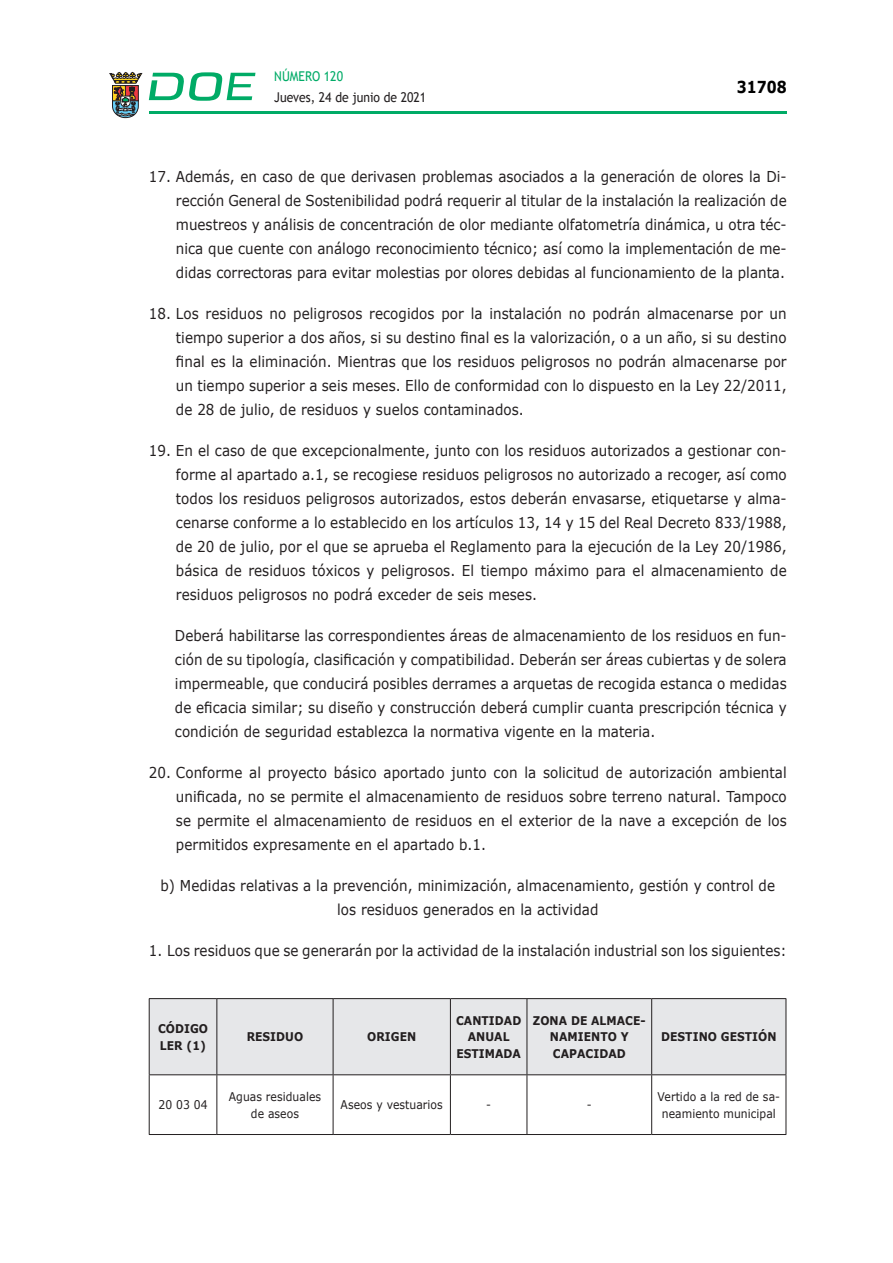
<style>
.page{position:relative;width:893px;height:1263px;background:#fff}
.page>*{position:absolute;margin:0;border:0;box-sizing:border-box;transform-origin:0 0}
.t1{font:700 16.5px "Verdana";color:#000;scale:.85 1}
.CUERPO_DE_TEXTO{font:15px/24px "Verdana";letter-spacing:.005em;color:#231f20;text-align:justify;scale:.9 1}
.t2{font:13.5px "Trebuchet MS";color:#231f20;scale:.9 1}
.t3{font:13.5px "Trebuchet MS";color:#00ab67;scale:.9 1}
.CUERPO_DE_TEXTO-2{font:700 12px/16.5px "Verdana";letter-spacing:.005em;color:#231f20;text-align:center;scale:.9 1}
.CUERPO_DE_TEXTO-3{font:12px/16.5px "Verdana";letter-spacing:.005em;color:#231f20;text-align:center;scale:.9 1}
</style>
<div class="page">
<hr style="left:149px;top:111px;width:638px;height:3px;background:#00ab66">
<svg style="left:109px;top:72px;width:33px;height:46px"></svg>
<svg style="left:149px;top:72px;width:106px;height:29px"></svg>
<div style="left:150px;top:999px;width:636px;height:75px;background:#e6e7e9"></div>
<hr style="left:149px;top:998px;width:68px;height:1px;background:#231f20">
<hr style="left:149px;top:999px;width:1px;height:75px;background:#231f20">
<hr style="left:217px;top:998px;width:116px;height:1px;background:#231f20">
<hr style="left:216px;top:999px;width:1px;height:75px;background:#231f20">
<hr style="left:333px;top:998px;width:117px;height:1px;background:#231f20">
<hr style="left:333px;top:999px;width:1px;height:75px;background:#231f20">
<hr style="left:450px;top:998px;width:77px;height:1px;background:#231f20">
<hr style="left:450px;top:999px;width:1px;height:75px;background:#231f20">
<hr style="left:527px;top:998px;width:125px;height:1px;background:#231f20">
<hr style="left:527px;top:999px;width:1px;height:75px;background:#231f20">
<hr style="left:652px;top:998px;width:134px;height:1px;background:#231f20">
<hr style="left:651px;top:999px;width:1px;height:75px;background:#231f20">
<hr style="left:786px;top:999px;width:1px;height:75px;background:#231f20">
<hr style="left:149px;top:1074px;width:68px;height:1px;background:#231f20">
<hr style="left:149px;top:1075px;width:1px;height:59px;background:#231f20">
<hr style="left:217px;top:1074px;width:116px;height:1px;background:#231f20">
<hr style="left:216px;top:1075px;width:1px;height:59px;background:#231f20">
<hr style="left:333px;top:1074px;width:117px;height:1px;background:#231f20">
<hr style="left:333px;top:1075px;width:1px;height:59px;background:#231f20">
<hr style="left:450px;top:1074px;width:77px;height:1px;background:#231f20">
<hr style="left:450px;top:1075px;width:1px;height:59px;background:#231f20">
<hr style="left:527px;top:1074px;width:125px;height:1px;background:#231f20">
<hr style="left:527px;top:1075px;width:1px;height:59px;background:#231f20">
<hr style="left:652px;top:1074px;width:134px;height:1px;background:#231f20">
<hr style="left:651px;top:1075px;width:1px;height:59px;background:#231f20">
<hr style="left:786px;top:1075px;width:1px;height:59px;background:#231f20">
<hr style="left:149px;top:1134px;width:68px;height:1px;background:#231f20">
<hr style="left:217px;top:1134px;width:116px;height:1px;background:#231f20">
<hr style="left:333px;top:1134px;width:117px;height:1px;background:#231f20">
<hr style="left:450px;top:1134px;width:77px;height:1px;background:#231f20">
<hr style="left:527px;top:1134px;width:125px;height:1px;background:#231f20">
<hr style="left:652px;top:1134px;width:134px;height:1px;background:#231f20">
<p class="t3" style="left:274px;top:67px;width:78px">NÚMERO 120</p>
<p class="t2" style="left:274px;top:88px;width:170px">Jueves, 24 de junio de 2021</p>
<p class="t1" style="left:737px;top:75px;width:60px">31708</p>
<p class="CUERPO_DE_TEXTO" style="left:176px;top:164px;width:680px;text-indent:-27px">17. Además, en caso de que derivasen problemas asociados a la generación de olores la Di&shy;rección General de Sostenibilidad podrá requerir al titular de la instalación la realización de muestreos y análisis de concentración de olor mediante olfatometría dinámica, u otra téc&shy;nica que cuente con análogo reconocimiento técnico; así como la implementación de me&shy;didas correctoras para evitar molestias por olores debidas al funcionamiento de la planta.</p>
<p class="CUERPO_DE_TEXTO" style="left:176px;top:301px;width:680px;text-indent:-27px">18. Los residuos no peligrosos recogidos por la instalación no podrán almacenarse por un tiempo superior a dos años, si su destino final es la valorización, o a un año, si su destino final es la eliminación. Mientras que los residuos peligrosos no podrán almacenarse por un tiempo superior a seis meses. Ello de conformidad con lo dispuesto en la Ley 22/2011, de 28 de julio, de residuos y suelos contaminados.</p>
<p class="CUERPO_DE_TEXTO" style="left:176px;top:438px;width:680px;text-indent:-27px">19. En el caso de que excepcionalmente, junto con los residuos autorizados a gestionar con&shy;forme al apartado a.1, se recogiese residuos peligrosos no autorizado a recoger, así como todos los residuos peligrosos autorizados, estos deberán envasarse, etiquetarse y alma&shy;cenarse conforme a lo establecido en los artículos 13, 14 y 15 del Real Decreto 833/1988, de 20 de julio, por el que se aprueba el Reglamento para la ejecución de la Ley 20/1986, básica de residuos tóxicos y peligrosos. El tiempo máximo para el almacenamiento de residuos peligrosos no podrá exceder de seis meses.</p>
<p class="CUERPO_DE_TEXTO" style="left:175px;top:623px;width:681px">Deberá habilitarse las correspondientes áreas de almacenamiento de los residuos en fun&shy;ción de su tipología, clasificación y compatibilidad. Deberán ser áreas cubiertas y de solera impermeable, que conducirá posibles derrames a arquetas de recogida estanca o medidas de eficacia similar; su diseño y construcción deberá cumplir cuanta prescripción técnica y condición de seguridad establezca la normativa vigente en la materia.</p>
<p class="CUERPO_DE_TEXTO" style="left:176px;top:760px;width:680px;text-indent:-27px">20. Conforme al proyecto básico aportado junto con la solicitud de autorización ambiental unificada, no se permite el almacenamiento de residuos sobre terreno natural. Tampoco se permite el almacenamiento de residuos en el exterior de la nave a excepción de los permitidos expresamente en el apartado b.1.</p>
<p class="CUERPO_DE_TEXTO" style="left:160px;top:873px;width:684px;text-align:center">b) Medidas relativas a la prevención, minimización, almacenamiento, gestión y control de los residuos generados en la actividad</p>
<p class="CUERPO_DE_TEXTO" style="left:149px;top:938px;width:710px">1. Los residuos que se generarán por la actividad de la instalación industrial son los siguientes:</p>
<p class="CUERPO_DE_TEXTO-2" style="left:158px;top:1020px;width:57px;text-align:left">CÓDIGO<br>LER (1)</p>
<p class="CUERPO_DE_TEXTO-2" style="left:247px;top:1028px;width:64px">RESIDUO</p>
<p class="CUERPO_DE_TEXTO-2" style="left:367px;top:1028px;width:56px">ORIGEN</p>
<p class="CUERPO_DE_TEXTO-2" style="left:456px;top:1012px;width:74px">CANTIDAD<br>ANUAL<br>ESTIMADA</p>
<p class="CUERPO_DE_TEXTO-2" style="left:533px;top:1012px;width:127px">ZONA DE ALMACE-<br>NAMIENTO Y<br>CAPACIDAD</p>
<p class="CUERPO_DE_TEXTO-2" style="left:661px;top:1028px;width:130px">DESTINO GESTIÓN</p>
<p class="CUERPO_DE_TEXTO-3" style="left:158px;top:1096px;width:56px">20 03 04</p>
<p class="CUERPO_DE_TEXTO-3" style="left:229px;top:1088px;width:104px">Aguas residuales de aseos</p>
<p class="CUERPO_DE_TEXTO-3" style="left:341px;top:1096px;width:115px">Aseos y vestuarios</p>
<p class="CUERPO_DE_TEXTO-3" style="left:486px;top:1096px;width:7px">-</p>
<p class="CUERPO_DE_TEXTO-3" style="left:587px;top:1096px;width:7px">-</p>
<p class="CUERPO_DE_TEXTO-3" style="left:658px;top:1088px;width:138px">Vertido a la red de sa&shy;neamiento municipal</p>
</div>
